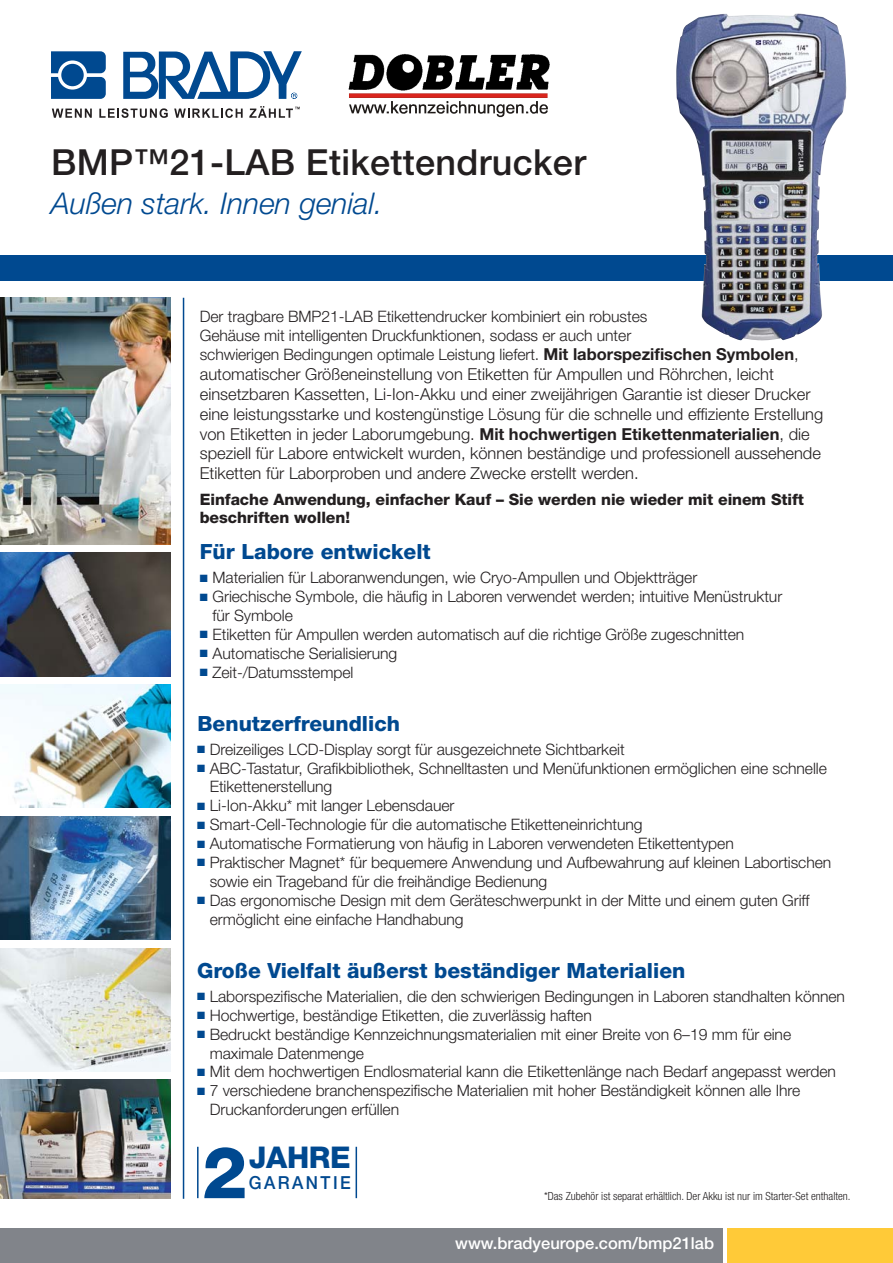
<style>
.page{position:relative;width:893px;height:1263px;background:#fff}
.page>*{position:absolute;margin:0;border:0;box-sizing:border-box;transform-origin:0 0}
.t1{font:800 72px "Helvetica Neue LT Pro";color:#004990}
.t2{font:500 36px "Helvetica Neue LT Pro";letter-spacing:.01em;color:#231f20}
.t3{font:italic 300 30px "Helvetica Neue LT Pro";color:#004990}
.t4{font:800 30px "Helvetica Neue LT Pro";letter-spacing:-.01em;color:#004990}
.t5{font:800 21px "Helvetica Neue LT Pro";color:#004990}
.t6{font:500 18px "Helvetica Neue LT Pro";letter-spacing:.145em;color:#004990;scale:.94 1}
.t7{font:300 16.5px/19.8px "Helvetica Neue LT Pro";color:#231f20}
.t8{font:500 16.5px "Helvetica Neue LT Pro";color:#fff}
.t9{font:300 15.75px/18.9px "Helvetica Neue LT Pro";letter-spacing:-.005em;color:#231f20}
.t10{font:800 15.75px/18.9px "Helvetica Neue LT Pro";letter-spacing:-.005em;color:#231f20}
.t11{font:300 condensed 11.25px "Helvetica Neue LT Pro";color:#231f20}
.s1{font-weight:700;font-size:16.5px}
.s2{font-size:16.5px}
.s3{font-weight:700}
.s4{color:#004990}
</style>
<div class="page">
<div style="left:0;top:255px;width:893px;height:26px;background:#004990"></div>
<div style="left:0;top:1229px;width:723px;height:34px;background:#81848a"></div>
<div style="left:727px;top:1229px;width:166px;height:34px;background:#ffca38"></div>
<svg style="left:51px;top:51px;width:55px;height:48px;background:#2966a1"></svg>
<svg style="left:123px;top:51px;width:179px;height:48px"></svg>
<svg style="left:52px;top:109px;width:40px;height:9px"></svg>
<svg style="left:99px;top:108px;width:69px;height:10px"></svg>
<svg style="left:174px;top:108px;width:69px;height:10px"></svg>
<svg style="left:249px;top:106px;width:51px;height:12px"></svg>
<hr style="left:197px;top:1147px;width:2px;height:51px;background:#004990">
<hr style="left:356px;top:1147px;width:1px;height:51px;background:#004990">
<img style="left:676px;top:13px;width:170px;height:328px">
<hr style="left:183px;top:298px;width:1px;height:901px;background:#004990">
<img style="left:0;top:553px;width:170px;height:123px">
<img style="left:0;top:685px;width:170px;height:123px">
<img style="left:0;top:948px;width:170px;height:123px">
<img style="left:0;top:298px;width:170px;height:246px">
<img style="left:0;top:816px;width:170px;height:124px">
<img style="left:0;top:1080px;width:170px;height:119px">
<img style="left:348px;top:54px;width:202px;height:64px">
<h2 class="t2" style="left:51px;top:141px;width:536px">BMP™21-LAB Etikettendrucker</h2>
<h3 class="t3" style="left:51px;top:187px;width:333px">Außen stark. Innen genial.</h3>
<p class="t9" style="left:200px;top:308px;width:600px;line-height:19.4px">Der tragbare BMP21-LAB Etikettendrucker kombiniert ein robustes<br>Gehäuse mit intelligenten Druckfunktionen, sodass er auch unter<br>schwierigen Bedingungen optimale Leistung liefert. <span class="s1">Mit laborspezifischen Symbolen</span><span class="s2">,</span></p>
<p class="t7" style="left:200px;top:366px;width:625px">automatischer Größeneinstellung von Etiketten für Ampullen und Röhrchen, leicht einsetzbaren Kassetten, Li-Ion-Akku und einer zweijährigen Garantie ist dieser Drucker eine leistungsstarke und kostengünstige Lösung für die schnelle und effiziente Erstellung von Etiketten in jeder Laborumgebung. <span class="s3">Mit hochwertigen Etikettenmaterialien</span>, die speziell für Labore entwickelt wurden, können beständige und professionell aussehende Etiketten für Laborproben und andere Zwecke erstellt werden.</p>
<p class="t10" style="left:200px;top:491px;width:606px">Einfache Anwendung, einfacher Kauf – Sie werden nie wieder mit einem Stift beschriften wollen!</p>
<h3 class="t5" style="left:200px;top:544px;width:232px">Für Labore entwickelt</h3>
<p class="t9" style="left:200px;top:570px;width:499px"><span class="s4">■</span> Materialien für Laboranwendungen, wie Cryo-Ampullen und Objektträger</p>
<p class="t9" style="left:213px;top:588px;width:571px;text-indent:-13px"><span class="s4">■</span> Griechische Symbole, die häufig in Laboren verwendet werden; intuitive Menüstruktur für Symbole</p>
<p class="t9" style="left:200px;top:626px;width:546px"><span class="s4">■</span> Etiketten für Ampullen werden automatisch auf die richtige Größe zugeschnitten</p>
<p class="t9" style="left:200px;top:645px;width:199px"><span class="s4">■</span> Automatische Serialisierung</p>
<p class="t9" style="left:200px;top:664px;width:155px"><span class="s4">■</span> Zeit-/Datumsstempel</p>
<h3 class="t5" style="left:197px;top:716px;width:204px">Benutzerfreundlich</h3>
<p class="t9" style="left:197px;top:741px;width:429px"><span class="s4">■</span> Dreizeiliges LCD-Display sorgt für ausgezeichnete Sichtbarkeit</p>
<p class="t9" style="left:210px;top:760px;width:618px;text-indent:-13px"><span class="s4">■</span> ABC-Tastatur, Grafikbibliothek, Schnelltasten und Menüfunktionen ermöglichen eine schnelle<br>Etikettenerstellung</p>
<p class="t9" style="left:197px;top:798px;width:259px"><span class="s4">■</span> Li-Ion-Akku* mit langer Lebensdauer</p>
<p class="t9" style="left:197px;top:817px;width:447px"><span class="s4">■</span> Smart-Cell-Technologie für die automatische Etiketteneinrichtung</p>
<p class="t9" style="left:197px;top:835px;width:538px"><span class="s4">■</span> Automatische Formatierung von häufig in Laboren verwendeten Etikettentypen</p>
<p class="t9" style="left:210px;top:854px;width:623px;text-indent:-13px"><span class="s4">■</span> Praktischer Magnet* für bequemere Anwendung und Aufbewahrung auf kleinen Labortischen sowie ein Trageband für die freihändige Bedienung</p>
<p class="t9" style="left:210px;top:892px;width:601px;text-indent:-13px"><span class="s4">■</span> Das ergonomische Design mit dem Geräteschwerpunkt in der Mitte und einem guten Griff ermöglicht eine einfache Handhabung</p>
<h3 class="t5" style="left:197px;top:963px;width:490px">Große Vielfalt äußerst beständiger Materialien</h3>
<p class="t9" style="left:197px;top:988px;width:649px"><span class="s4">■</span> Laborspezifische Materialien, die den schwierigen Bedingungen in Laboren standhalten können</p>
<p class="t9" style="left:197px;top:1007px;width:396px"><span class="s4">■</span> Hochwertige, beständige Etiketten, die zuverlässig haften</p>
<p class="t9" style="left:210px;top:1026px;width:583px;text-indent:-13px"><span class="s4">■</span> Bedruckt beständige Kennzeichnungsmaterialien mit einer Breite von 6–19 mm für eine maximale Datenmenge</p>
<p class="t9" style="left:197px;top:1064px;width:640px"><span class="s4">■</span> Mit dem hochwertigen Endlosmaterial kann die Etikettenlänge nach Bedarf angepasst werden</p>
<p class="t9" style="left:210px;top:1083px;width:592px;text-indent:-13px"><span class="s4">■</span> 7 verschiedene branchenspezifische Materialien mit hoher Beständigkeit können alle Ihre<br>Druckanforderungen erfüllen</p>
<h1 class="t1" style="left:202px;top:1147px;width:47px">2</h1>
<h3 class="t4" style="left:249px;top:1147px;width:103px">JAHRE</h3>
<p class="t6" style="left:249px;top:1172px;width:110px">GARANTIE</p>
<p class="t11" style="left:544px;top:1192px;width:308px">*Das Zubehör ist separat erhältlich. Der Akku ist nur im Starter-Set enthalten.</p>
<p class="t8" style="left:455px;top:1234px;width:260px">www.bradyeurope.com/bmp21lab</p>
</div>
